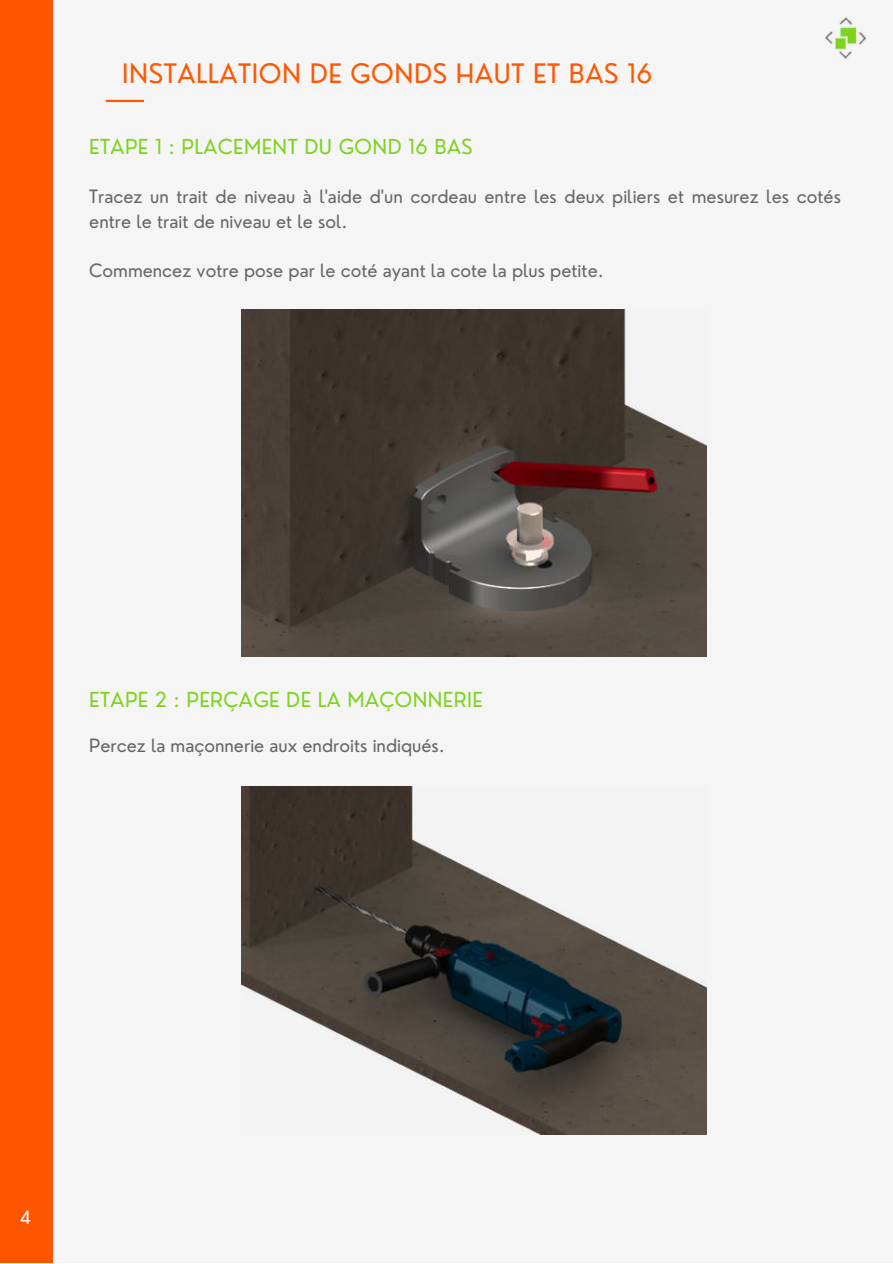
<style>
.page{position:relative;width:893px;height:1264px;background:#fff}
.page>*{position:absolute;margin:0;border:0;box-sizing:border-box;transform-origin:0 0}
.t1{font:26.1px "Nourd";letter-spacing:.02em;color:#ff5803}
.t2{font:20.1px "Nourd";letter-spacing:.02em;color:#7ed321}
.t3{font:17.85px/24.8px "Nourd";color:#666}
.t4{font:17.85px "Nourd";color:#fff}
</style>
<div class="page">
<div style="left:0;top:0;width:892px;height:1262px;background:#f5f5f5"></div>
<div style="left:0;top:0;width:53px;height:1262px;background:#fe5600"></div>
<img style="left:824px;top:17px;width:43px;height:42px">
<hr style="left:106px;top:100px;width:38px;height:2px;background:#ff5803">
<img style="left:242px;top:310px;width:464px;height:346px">
<img style="left:242px;top:786px;width:464px;height:348px">
<h1 class="t1" style="left:122px;top:58px;width:531px">INSTALLATION DE GONDS HAUT ET BAS 16</h1>
<p class="t2" style="left:89px;top:135px;width:385px">ETAPE 1 : PLACEMENT DU GOND 16 BAS</p>
<p class="t3" style="left:89px;top:184px;width:753px">Tracez un trait de niveau à l'aide d'un cordeau entre les deux piliers et mesurez les cotés entre le trait de niveau et le sol.</p>
<p class="t3" style="left:89px;top:259px;width:516px">Commencez votre pose par le coté ayant la cote la plus petite.</p>
<p class="t2" style="left:89px;top:687px;width:395px">ETAPE 2 : PERÇAGE DE LA MAÇONNERIE</p>
<p class="t3" style="left:89px;top:733px;width:357px">Percez la maçonnerie aux endroits indiqués.</p>
<p class="t4" style="left:20px;top:1207px;width:12px">4</p>
</div>
